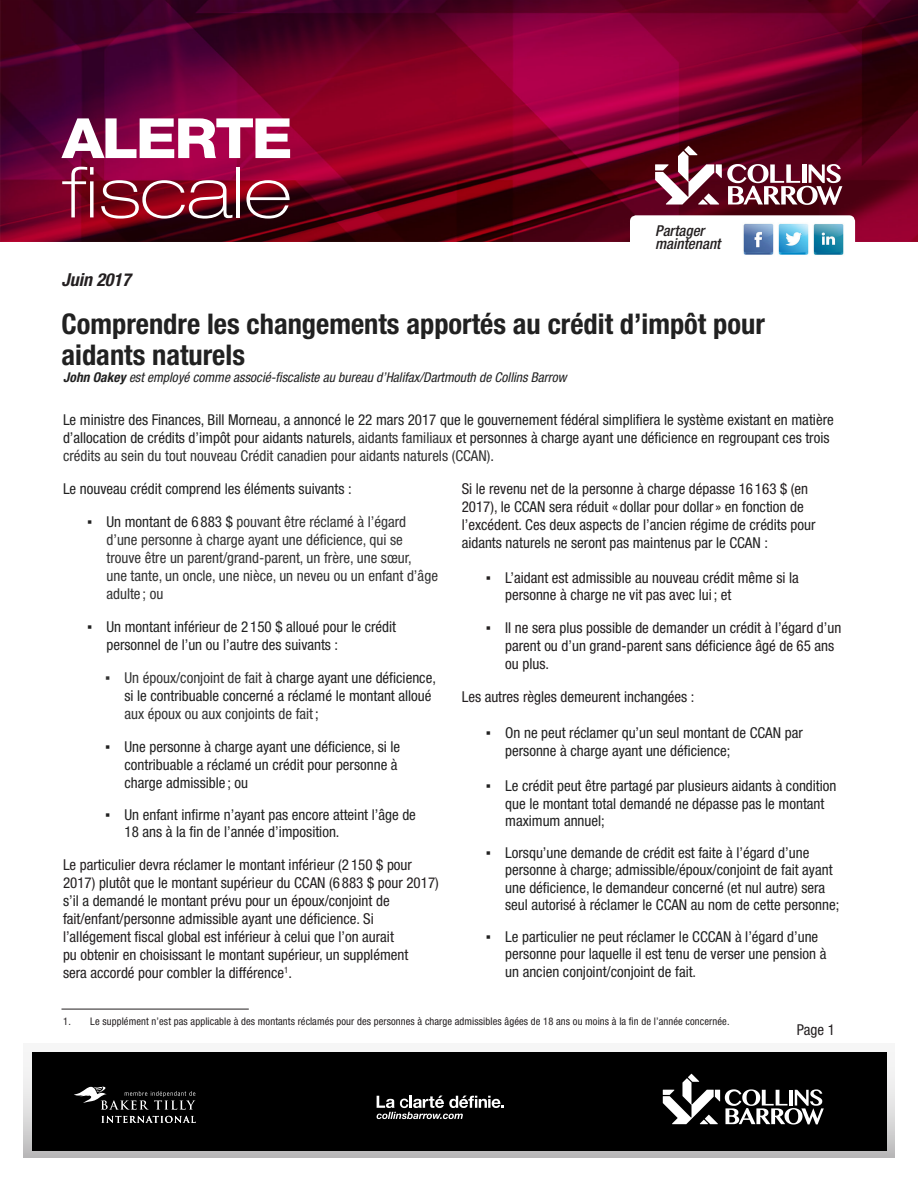
<style>
.page{position:relative;width:918px;height:1188px;background:#fff}
.page>*{position:absolute;margin:0;border:0;box-sizing:border-box;transform-origin:0 0}
.t1{font:100 expanded 70.5px "Helvetica Neue LT Pro";color:#fff;scale:1.08 1}
.t2{font:800 55.5px "Helvetica Neue LT Pro";letter-spacing:-.04em;color:#fff;scale:1.08 1}
.t3{font:700 condensed 28.5px/31.5px "Helvetica Neue LT Pro";color:#212121}
.t4{font:italic 700 condensed 18px "Helvetica Neue LT Pro";color:#231f20}
.HTML_Preformatted{font:condensed 15px/18px "Helvetica Neue LT Pro";color:#212121}
.t5{font:condensed 15px/18px "Helvetica Neue LT Pro";color:#231f20}
.t6{font:condensed 15px/18px "Helvetica Neue LT Pro";color:#333}
.t7{font:italic 500 condensed 15px/13.5px "Helvetica Neue LT Pro";color:#231f20}
.t8{font:italic condensed 13.5px "Helvetica Neue LT Pro";color:#212121}
.t9{font:condensed 10.5px "Helvetica Neue LT Pro";letter-spacing:.01em;color:#231f20}
.s1{font-weight:700}
.s2{color:#333}
.s3{font-family:"Arial";font-stretch:normal;color:#212121}
.s4{color:#212121}
.s5{font-family:"Arial";font-stretch:normal}
.s6{font-family:"Arial";font-stretch:normal;color:#333}
.s7{color:#231f20}
</style>
<div class="page">
<img style="left:0;top:0;width:918px;height:241px">
<div style="left:630px;top:215px;width:225px;height:43px;background:#fff;border-radius:6px"></div>
<img style="left:743px;top:223px;width:31px;height:32px">
<img style="left:778px;top:223px;width:31px;height:32px">
<img style="left:813px;top:223px;width:31px;height:32px">
<div style="left:23px;top:1043px;width:872px;height:114px;background:linear-gradient(to bottom,#fff,#c3c2c3)"></div>
<div style="left:32px;top:1052px;width:854px;height:99px;background:#000"></div>
<svg style="left:655px;top:146px;width:187px;height:59px"></svg>
<hr style="left:62px;top:1009px;width:187px;height:1px;background:#231f20">
<svg style="left:663px;top:1074px;width:161px;height:51px"></svg>
<svg style="left:101px;top:1116px;width:95px;height:7px"></svg>
<svg style="left:74px;top:1087px;width:121px;height:23px"></svg>
<svg style="left:377px;top:1096px;width:127px;height:23px"></svg>
<h2 class="t2" style="left:62px;top:105px;width:215px">ALERTE</h2>
<h1 class="t1" style="left:63px;top:149px;width:213px">fiscale</h1>
<p class="t4" style="left:62px;top:269px;width:71px">Juin 2017</p>
<p class="t7" style="left:655px;top:223px;width:67px">Partager maintenant</p>
<h3 class="t3" style="left:62px;top:308px;width:705px">Comprendre les changements apportés au crédit d’impôt pour aidants naturels</h3>
<p class="t8" style="left:63px;top:370px;width:505px"><span class="s1">John Oakey</span> est employé comme associé-fiscaliste au bureau d’Halifax/Dartmouth de Collins Barrow</p>
<p class="HTML_Preformatted" style="left:63px;top:410px;width:772px">Le ministre des Finances, Bill Morneau, a annoncé le 22 mars 2017 que le gouvernement fédéral simplifiera le système existant en matière d’allocation de crédits d’impôt pour aidants naturels, <span class="s2">aidants familiaux</span> et personnes à charge ayant une déficience en regroupant ces trois <span class="s2">crédits au sein du tout nouveau Crédit canadien pour aidants naturels (CCAN)</span>.</p>
<p class="HTML_Preformatted" style="left:63px;top:479px;width:290px">Le nouveau crédit comprend les éléments suivants :</p>
<p class="t6" style="left:106px;top:512px;width:333px;text-indent:-20px"><span class="s3">▪</span> <span class="s4">Un montant de 6 883 $</span> pouvant être réclamé à l’égard d’une personne à charge ayant une déficience, qui se trouve être un parent/grand-parent, un frère, une sœur,<br>une tante, un oncle, une nièce, un neveu ou un enfant d’âge adulte ; ou</p>
<p class="HTML_Preformatted" style="left:106px;top:617px;width:291px;text-indent:-20px"><span class="s5">▪</span> Un montant inférieur de 2 150 $ alloué pour le crédit personnel de l’un ou l’autre des suivants :</p>
<p class="HTML_Preformatted" style="left:124px;top:668px;width:313px;text-indent:-20px"><span class="s6">▪</span> <span class="s2">Un époux/conjoint de fait</span> à charge ayant une déficience, si le contribuable concerné a réclamé le montant alloué <span class="s2">aux époux ou aux conjoints de fait</span>;</p>
<p class="HTML_Preformatted" style="left:124px;top:737px;width:277px;text-indent:-20px"><span class="s5">▪</span> Une personne à charge ayant une déficience, si le contribuable a réclamé un crédit pour personne à charge admissible ; ou</p>
<p class="HTML_Preformatted" style="left:124px;top:806px;width:293px;line-height:17.2px;text-indent:-20px"><span class="s5">▪</span> Un enfant infirme n’ayant pas encore atteint l’âge de<br>18 ans à la fin de l’année d’imposition.</p>
<p class="t5" style="left:63px;top:856px;width:377px">Le particulier devra réclamer le montant inférieur (2 150 $ pour 2017) plutôt que le montant supérieur du CCAN (6 883 $ pour 2017) <span class="s4">s’il a demandé le</span> montant prévu pour un époux/conjoint de fait/enfant/personne admissible ayant une déficience. Si l’allégement fiscal global est inférieur à celui que l’on aurait<br>pu obtenir en choisissant le montant supérieur, un supplément<br>sera accordé pour combler la différence<sup>1</sup>.</p>
<p class="HTML_Preformatted" style="left:462px;top:479px;width:355px"><span class="s7">Si le revenu net de la personne à charge dépasse 16 163 $ (en 2017), le</span> CCAN sera réduit « dollar pour dollar» en fonction <span class="s7">de l’excédent.</span> Ces deux aspects de l’ancien régime de crédits pour aidants naturels ne seront pas maintenus par le CCAN :</p>
<p class="t5" style="left:505px;top:569px;width:295px;line-height:17.2px;text-indent:-20px"><span class="s5">▪</span> L’aidant est admissible au nouveau crédit même si la personne à charge ne vit pas avec lui ; et</p>
<p class="t5" style="left:505px;top:619px;width:338px;text-indent:-20px"><span class="s5">▪</span> Il ne sera plus possible de demander un crédit à l’égard d’un parent ou d’un grand-parent sans déficience âgé de 65 ans ou plus.</p>
<p class="t5" style="left:462px;top:688px;width:234px">Les autres règles demeurent inchangées :</p>
<p class="HTML_Preformatted" style="left:505px;top:724px;width:299px;text-indent:-20px"><span class="s5">▪</span> On ne peut réclamer qu’un seul montant de CCAN par personne à charge ayant une déficience;</p>
<p class="HTML_Preformatted" style="left:505px;top:777px;width:333px;line-height:17.2px;text-indent:-20px"><span class="s5">▪</span> Le crédit peut être partagé par plusieurs aidants à condition que le montant total demandé ne dépasse pas le montant maximum annuel;</p>
<p class="HTML_Preformatted" style="left:505px;top:844px;width:336px;line-height:17.2px;text-indent:-20px"><span class="s5">▪</span> Lorsqu’une demande de crédit est faite à l’égard d’une personne à charge; admissible/époux/conjoint de fait ayant une déficience, le demandeur concerné (et nul autre) sera seul autorisé à réclamer le CCAN au nom de cette personne;</p>
<p class="HTML_Preformatted" style="left:505px;top:928px;width:323px;line-height:17.2px;text-indent:-20px"><span class="s5">▪</span> Le particulier ne peut réclamer le CCCAN à l’égard d’une personne pour laquelle il est tenu de verser une pension à un ancien conjoint/conjoint de fait.</p>
<p class="t9" style="left:63px;top:1015px;width:668px">1. Le supplément n’est pas applicable à des montants réclamés pour des personnes à charge admissibles âgées de 18 ans ou moins à la fin de l’année concernée.</p>
<p class="t5" style="left:797px;top:1020px;width:40px">Page 1</p>
</div>
